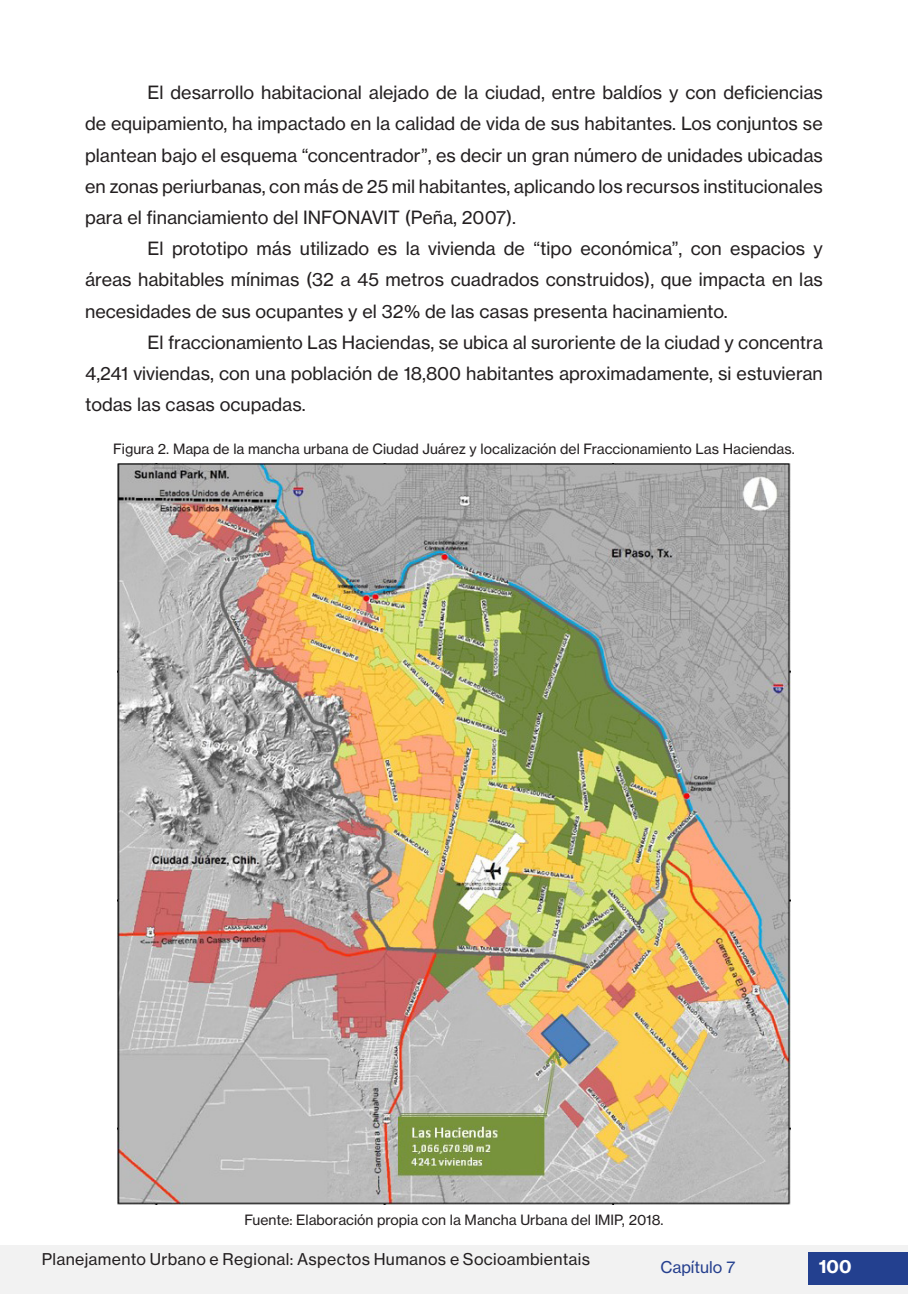
<style>
.page{position:relative;width:908px;height:1304px;background:#fff}
.page>*{position:absolute;margin:0;border:0;box-sizing:border-box;transform-origin:0 0}
.CORPO_DO_TEXTO_ATUAL{font:18px/31.2px "N Haas Grotesk TX Pro 55 Rg";color:#231f20;text-align:justify}
.t1{font:18px "N Haas Grotesk TX Pro 75 Bd";color:#fff}
.t2{font:16px "N Haas Grotesk TX Pro 55 Rg";letter-spacing:.02em;color:#231f20}
.t3{font:16px "N Haas Grotesk TX Pro 55 Rg";color:#253f8e}
.LEGENDAS_DE_TABELAS{font:14px "N Haas Grotesk TX Pro 55 Rg";color:#231f20}
.s1{color:#23408f}
</style>
<div class="page">
<div style="left:0;top:1245px;width:907px;height:49px;background:#f2f2f2"></div>
<div style="left:808px;top:1252px;width:99px;height:33px;background:#23408f"></div>
<img style="left:118px;top:463px;width:671px;height:742px">
<p class="CORPO_DO_TEXTO_ATUAL" style="left:85px;top:77px;width:739px;text-indent:62px">El desarrollo habitacional alejado de la ciudad, entre baldíos y con deficiencias de equipamiento, ha impactado en la calidad de vida de sus habitantes. Los conjuntos se plantean bajo el esquema “concentrador”, es decir un gran número de unidades ubicadas en zonas periurbanas, con más de 25 mil habitantes, aplicando los recursos institucionales para el financiamiento del INFONAVIT (Peña, 2007).</p>
<p class="CORPO_DO_TEXTO_ATUAL" style="left:85px;top:233px;width:739px;text-indent:62px">El prototipo más utilizado es la vivienda de “tipo económica”, con espacios y áreas habitables mínimas (32 a 45 metros cuadrados construidos), que impacta en las necesidades de sus ocupantes y el 32% de las casas presenta hacinamiento.</p>
<p class="CORPO_DO_TEXTO_ATUAL" style="left:85px;top:327px;width:739px;text-indent:62px">El fraccionamiento Las Haciendas, se ubica al suroriente de la ciudad y concentra 4,241 viviendas, con una población de 18,800 habitantes aproximadamente, si estuvieran todas las casas ocupadas.</p>
<p class="LEGENDAS_DE_TABELAS" style="left:113px;top:440px;width:682px">Figura 2. Mapa de la mancha urbana de Ciudad Juárez y localización del Fraccionamiento Las Haciendas.</p>
<p class="LEGENDAS_DE_TABELAS" style="left:244px;top:1211px;width:420px">Fuente: Elaboración propia con la Mancha Urbana del IMIP, 2018.</p>
<p class="t2" style="left:42px;top:1249px;width:549px">Planejamento Urbano e Regional: Aspectos Humanos e Socioambientais</p>
<p class="t3" style="left:660px;top:1258px;width:77px">Capítulo <span class="s1">7</span></p>
<p class="t1" style="left:818px;top:1255px;width:34px">100</p>
</div>
